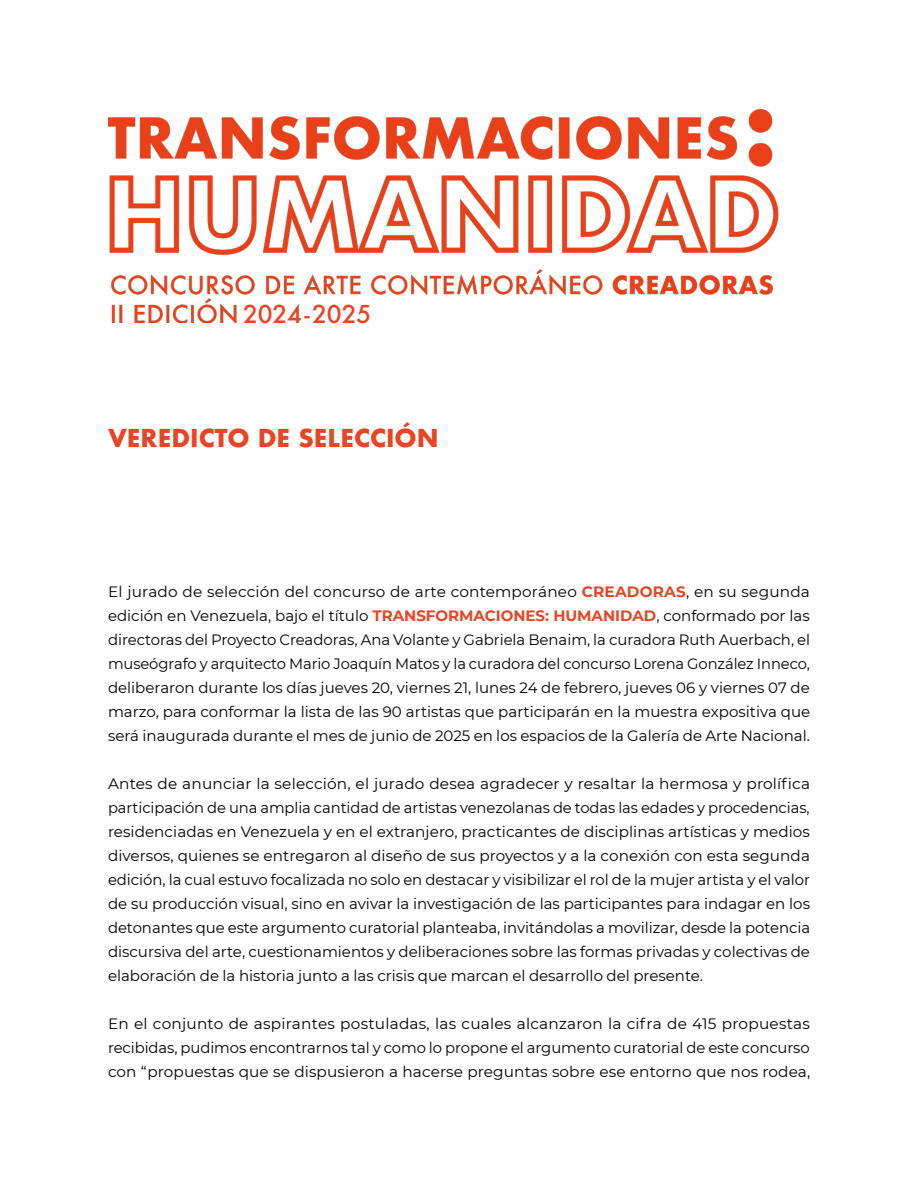
<style>
.page{position:relative;width:918px;height:1188px;background:#fff}
.page>*{position:absolute;margin:0;border:0;box-sizing:border-box;transform-origin:0 0}
.t1{font:700 24px "Futura";color:#ea4424}
.t2{font:500 24px "Futura";color:#ea4424}
.t3{font:15px/24px "Montserrat";color:#000;text-align:justify}
.s1{font-weight:700;color:#ea4424}
</style>
<div class="page">
<img style="left:108px;top:108px;width:671px;height:214px">
<h1 class="t2" style="left:243px;top:297px;width:130px">2024-2025</h1>
<h1 class="t1" style="left:108px;top:421px;width:332px">VEREDICTO DE SELECCIÓN</h1>
<p class="t3" style="left:108px;top:579px;width:704px">El jurado de selección del concurso de arte contemporáneo <span class="s1">CREADORAS</span>, en su segunda edición en Venezuela, bajo el título <span class="s1">TRANSFORMACIONES: HUMANIDAD</span>, conformado por las directoras del Proyecto Creadoras, Ana Volante y Gabriela Benaim, la curadora Ruth Auerbach, el museógrafo y arquitecto Mario Joaquín Matos y la curadora del concurso Lorena González Inneco, deliberaron durante los días jueves 20, viernes 21, lunes 24 de febrero, jueves 06 y viernes 07 de marzo, para conformar la lista de las 90 artistas que participarán en la muestra expositiva que será inaugurada durante el mes de junio de 2025 en los espacios de la Galería de Arte Nacional.</p>
<p class="t3" style="left:108px;top:771px;width:704px">Antes de anunciar la selección, el jurado desea agradecer y resaltar la hermosa y prolífica participación de una amplia cantidad de artistas venezolanas de todas las edades y procedencias, residenciadas en Venezuela y en el extranjero, practicantes de disciplinas artísticas y medios diversos, quienes se entregaron al diseño de sus proyectos y a la conexión con esta segunda edición, la cual estuvo focalizada no solo en destacar y visibilizar el rol de la mujer artista y el valor de su producción visual, sino en avivar la investigación de las participantes para indagar en los detonantes que este argumento curatorial planteaba, invitándolas a movilizar, desde la potencia discursiva del arte, cuestionamientos y deliberaciones sobre las formas privadas y colectivas de elaboración de la historia junto a las crisis que marcan el desarrollo del presente.</p>
<p class="t3" style="left:108px;top:1011px;width:704px">En el conjunto de aspirantes postuladas, las cuales alcanzaron la cifra de 415 propuestas recibidas, pudimos encontrarnos tal y como lo propone el argumento curatorial de este concurso con “propuestas que se dispusieron a hacerse preguntas sobre ese entorno que nos rodea,</p>
</div>
